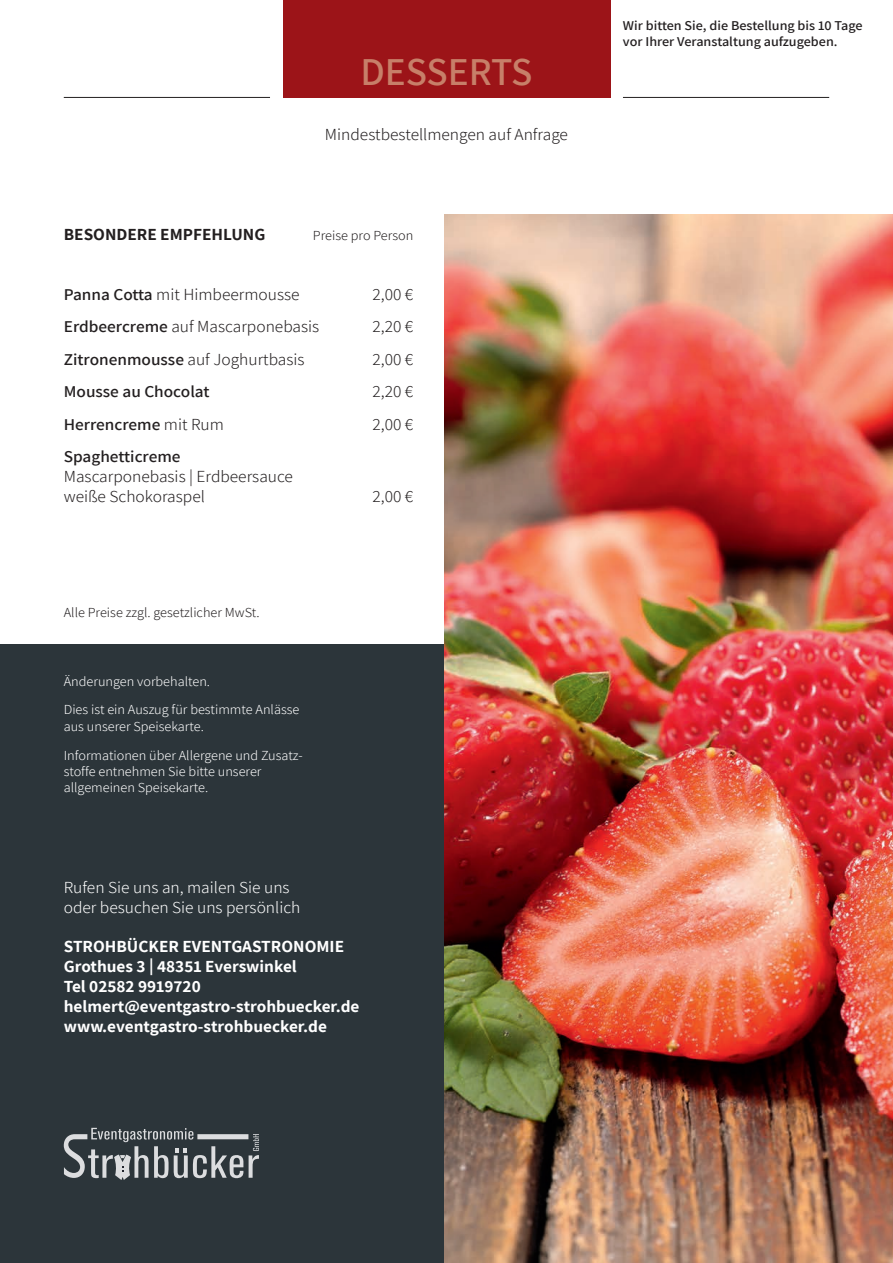
<style>
.page{position:relative;width:893px;height:1263px;background:#fff}
.page>*{position:absolute;margin:0;border:0;box-sizing:border-box;transform-origin:0 0}
.t1{font:600 39.45px "Assistant";color:#c77f69}
.t2{font:300 16.5px/19.8px "Assistant";color:#231f20;scale:1.05 1}
.t3{font:700 16.5px/19.8px "Assistant";color:#fff;scale:1.05 1}
.t4{font:300 16.5px/19.8px "Assistant";color:#fff;scale:1.05 1}
.t5{font:600 16.5px "Assistant";color:#231f20;scale:1.05 1}
.t6{font:700 16.5px "Assistant";color:#231f20;scale:1.05 1}
.t7{font:300 13.5px/28.7px "Assistant";color:#fff;scale:1.05 1}
.t8{font:600 13.5px/16.2px "Assistant";color:#231f20;scale:1.05 1}
.t9{font:300 13.5px "Assistant";color:#231f20;scale:1.05 1}
.s1{font-weight:600}
.s2{font-weight:300}
</style>
<div class="page">
<div style="left:0;top:645px;width:455px;height:618px;background:#2c353a"></div>
<div style="left:283px;top:0;width:327px;height:98px;background:#9c1418"></div>
<hr style="left:623px;top:97px;width:206px;height:1px;background:#231f20">
<hr style="left:64px;top:97px;width:206px;height:1px;background:#231f20">
<img style="left:444px;top:215px;width:449px;height:1048px">
<svg style="left:64px;top:1128px;width:195px;height:52px"></svg>
<h1 class="t1" style="left:360px;top:45px;width:174px">DESSERTS</h1>
<p class="t2" style="left:325px;top:123px;width:233px">Mindestbestellmengen auf Anfrage</p>
<p class="t6" style="left:64px;top:223px;width:193px">BESONDERE EMPFEHLUNG</p>
<p class="t9" style="left:313px;top:226px;width:97px">Preise pro Person</p>
<p class="t2" style="left:64px;top:283px;width:226px"><span class="s1">Panna Cotta</span> mit Himbeermousse</p>
<p class="t2" style="left:373px;top:283px;width:40px">2,00 €</p>
<p class="t2" style="left:64px;top:316px;width:245px"><span class="s1">Erdbeercreme</span> auf Mascarponebasis</p>
<p class="t2" style="left:373px;top:316px;width:40px">2,20 €</p>
<p class="t2" style="left:64px;top:348px;width:231px"><span class="s1">Zitronenmousse</span> auf Joghurtbasis</p>
<p class="t2" style="left:373px;top:348px;width:40px">2,00 €</p>
<p class="t5" style="left:64px;top:380px;width:140px">Mousse au Chocolat</p>
<p class="t2" style="left:373px;top:381px;width:40px">2,20 €</p>
<p class="t5" style="left:64px;top:413px;width:154px">Herrencreme <span class="s2">mit Rum</span></p>
<p class="t2" style="left:373px;top:413px;width:40px">2,00 €</p>
<p class="t5" style="left:64px;top:445px;width:113px">Spaghetticreme</p>
<p class="t2" style="left:64px;top:466px;width:220px">Mascarponebasis | Erdbeersauce weiße Schokoraspel</p>
<p class="t2" style="left:373px;top:486px;width:40px">2,00 €</p>
<p class="t9" style="left:64px;top:603px;width:188px">Alle Preise zzgl. gesetzlicher MwSt.</p>
<p class="t7" style="left:64px;top:666px;width:226px">Änderungen vorbehalten.<br>Dies ist ein Auszug für bestimmte Anlässe</p>
<p class="t7" style="left:64px;top:711px;width:229px">aus unserer Speisekarte.<br>Informationen über Allergene und Zusatz-</p>
<p class="t7" style="left:64px;top:762px;width:190px;line-height:16.2px">stoffe entnehmen Sie bitte unserer allgemeinen Speisekarte.</p>
<p class="t4" style="left:64px;top:877px;width:227px">Rufen Sie uns an, mailen Sie uns oder besuchen Sie uns persönlich</p>
<p class="t3" style="left:64px;top:936px;width:283px">STROHBÜCKER EVENTGASTRONOMIE<br>Grothues 3 | 48351 Everswinkel<br>Tel 02582 9919720 helmert@eventgastro-strohbuecker.de www.eventgastro-strohbuecker.de</p>
<p class="t8" style="left:623px;top:16px;width:230px">Wir bitten Sie, die Bestellung bis 10 Tage vor Ihrer Veranstaltung aufzugeben.</p>
</div>
